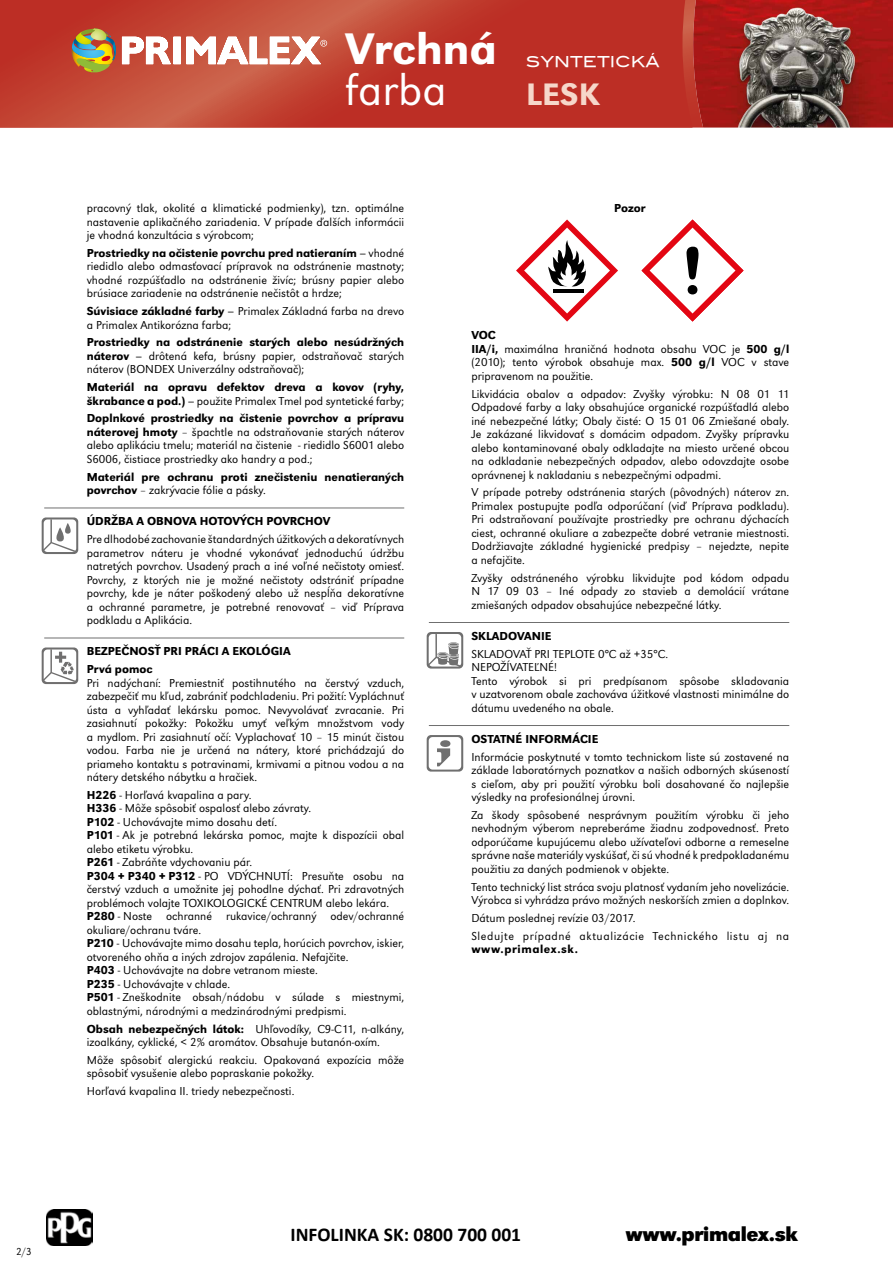
<style>
.page{position:relative;width:893px;height:1263px;background:#fff}
.page>*{position:absolute;margin:0;border:0;box-sizing:border-box;transform-origin:0 0}
.t1{font:500 45.9px "URW Grotesk TCE";color:#fff}
.t2{font:300 45.9px "URW Grotesk TCE";color:#fff}
.t3{font:500 32.25px "URW Grotesk TCE";color:#f6d7ca}
.t4{font:700 21px "URW Grotesk TCE";letter-spacing:-.02em;color:#000}
.t5{font:700 19.5px "Calibri";color:#000}
.t6{font:15px "Blair Md ITCTT Medium";color:#fff}
.t7{font:300 12px/13.5px "URW Grotesk TCE";color:#000;text-align:justify}
.t8{font:500 12px/13.5px "URW Grotesk TCE";color:#000}
.t9{font:300 12px/17.7px "URW Grotesk TCE";letter-spacing:.05em;color:#000}
.t10{font:500 12px "URW Grotesk TCE";letter-spacing:.05em;color:#000}
.t11{font:300 10.5px "URW Grotesk TCE";color:#000}
.s1{font-weight:500}
.s2{font-weight:300}
</style>
<div class="page">
<img style="left:693px;top:0;width:200px;height:128px">
<svg style="left:0;top:0;width:692px;height:128px;background:#c03d2f"></svg>
<svg style="left:71px;top:28px;width:45px;height:44px;background:#a3904e"></svg>
<svg style="left:122px;top:37px;width:205px;height:27px"></svg>
<hr style="left:44px;top:508px;width:360px;height:1px;background:#6f6f6f">
<hr style="left:44px;top:638px;width:360px;height:1px;background:#6f6f6f">
<svg style="left:42px;top:517px;width:36px;height:37px"></svg>
<svg style="left:42px;top:647px;width:36px;height:37px"></svg>
<hr style="left:429px;top:622px;width:360px;height:1px;background:#6f6f6f">
<hr style="left:429px;top:725px;width:360px;height:1px;background:#6f6f6f">
<svg style="left:641px;top:219px;width:103px;height:103px"></svg>
<svg style="left:516px;top:219px;width:102px;height:103px"></svg>
<svg style="left:427px;top:632px;width:36px;height:36px"></svg>
<svg style="left:427px;top:735px;width:36px;height:36px"></svg>
<img style="left:47px;top:1210px;width:45px;height:35px">
<p class="t11" style="left:16px;top:1246px;width:17px">2/3</p>
<h1 class="t1" style="left:345px;top:22px;width:153px">Vrchná</h1>
<h1 class="t2" style="left:345px;top:63px;width:103px">farba</h1>
<h2 class="t3" style="left:526px;top:75px;width:75px">LESK</h2>
<p class="t6" style="left:526px;top:49px;width:135px">SYNTETICKÁ</p>
<p class="t7" style="left:87px;top:201px;width:319px">pracovný tlak, okolité a klimatické podmienky), tzn. optimálne nastavenie aplikačného zariadenia. V prípade ďalších informácii je vhodná konzultácia s výrobcom;</p>
<p class="t7" style="left:87px;top:246px;width:319px"><span class="s1">Prostriedky na očistenie povrchu pred natieraním –</span> vhodné riedidlo alebo odmasťovací prípravok na odstránenie mastnoty; vhodné rozpúšťadlo na odstránenie živíc; brúsny papier alebo brúsiace zariadenie na odstránenie nečistôt a hrdze;</p>
<p class="t7" style="left:87px;top:304px;width:319px"><span class="s1">Súvisiace základné farby –</span> Primalex Základná farba na drevo a Primalex Antikorózna farba;</p>
<p class="t7" style="left:87px;top:336px;width:319px"><span class="s1">Prostriedky na odstránenie starých alebo nesúdržných náterov –</span> drôtená kefa, brúsny papier, odstraňovač starých náterov (BONDEX Univerzálny odstraňovač);</p>
<p class="t8" style="left:87px;top:380px;width:319px">Materiál na opravu defektov dreva a kovov (ryhy, škrabance a pod.) – <span class="s2">použite Primalex Tmel pod syntetické farby;</span></p>
<p class="t7" style="left:87px;top:412px;width:319px"><span class="s1">Doplnkové prostriedky na čistenie povrchov a prípravu náterovej hmoty</span> – špachtle na odstraňovanie starých náterov alebo aplikáciu tmelu; materiál na čistenie - riedidlo S6001 alebo S6006, čistiace prostriedky ako handry a pod.;</p>
<p class="t8" style="left:87px;top:470px;width:319px">Materiál pre ochranu proti znečisteniu nenatieraných povrchov <span class="s2">– zakrývacie fólie a pásky.</span></p>
<p class="t8" style="left:87px;top:515px;width:245px">ÚDRŽBA A OBNOVA HOTOVÝCH POVRCHOV</p>
<p class="t7" style="left:87px;top:532px;width:319px">Pre dlhodobé zachovanie štandardných úžitkových a dekoratívnych parametrov náteru je vhodné vykonávať jednoduchú údržbu natretých povrchov. Usadený prach a iné voľné nečistoty omiesť.<br>Povrchy, z ktorých nie je možné nečistoty odstrániť prípadne povrchy, kde je náter poškodený alebo už nespĺňa dekoratívne a ochranné parametre, je potrebné renovovať – viď Príprava podkladu a Aplikácia.</p>
<p class="t8" style="left:87px;top:642px;width:205px;line-height:17.7px">BEZPEČNOSŤ PRI PRÁCI A EKOLÓGIA<br>Prvá pomoc</p>
<p class="t7" style="left:87px;top:676px;width:319px">Pri nadýchaní: Premiestniť postihnutého na čerstvý vzduch, zabezpečiť mu kľud, zabrániť podchladeniu. Pri požití: Vypláchnuť ústa a vyhľadať lekársku pomoc. Nevyvolávať zvracanie. Pri zasiahnutí pokožky: Pokožku umyť veľkým množstvom vody a mydlom. Pri zasiahnutí očí: Vyplachovať 10 – 15 minút čistou vodou. Farba nie je určená na nátery, ktoré prichádzajú do priameho kontaktu s potravinami, krmivami a pitnou vodou a na nátery detského nábytku a hračiek.</p>
<p class="t7" style="left:87px;top:788px;width:319px;text-align:left"><span class="s1">H226</span> - Horľavá kvapalina a pary.<br><span class="s1">H336</span> - Môže spôsobiť ospalosť alebo závraty.<br><span class="s1">P102</span> - Uchovávajte mimo dosahu detí.<br><span class="s1">P101</span> - Ak je potrebná lekárska pomoc, majte k dispozícii obal alebo etiketu výrobku.<br><span class="s1">P261</span> - Zabráňte vdychovaniu pár.<br><span class="s1">P304 + P340 + P312</span> - PO VDÝCHNUTÍ: Presuňte osobu na čerstvý vzduch a umožnite jej pohodlne dýchať. Pri zdravotných problémoch volajte TOXIKOLOGICKÉ CENTRUM alebo lekára.<br><span class="s1">P280</span> - Noste ochranné rukavice/ochranný odev/ochranné okuliare/ochranu tváre.<br><span class="s1">P210</span> - Uchovávajte mimo dosahu tepla, horúcich povrchov, iskier, otvoreného ohňa a iných zdrojov zapálenia. Nefajčite.<br><span class="s1">P403</span> - Uchovávajte na dobre vetranom mieste.<br><span class="s1">P235</span> - Uchovávajte v chlade.<br><span class="s1">P501</span> - Zneškodnite obsah/nádobu v súlade s miestnymi, oblastnými, národnými a medzinárodnými predpismi.</p>
<p class="t7" style="left:87px;top:1022px;width:319px"><span class="s1">Obsah nebezpečných látok:</span> Uhľovodíky, C9-C11, n-alkány, izoalkány, cyklické, &lt; 2% aromátov. Obsahuje butanón-oxím.</p>
<p class="t7" style="left:87px;top:1053px;width:319px">Môže spôsobiť alergickú reakciu. Opakovaná expozícia môže spôsobiť vysušenie alebo popraskanie pokožky.</p>
<p class="t7" style="left:87px;top:1084px;width:209px">Horľavá kvapalina II. triedy nebezpečnosti.</p>
<p class="t8" style="left:614px;top:201px;width:33px">Pozor</p>
<p class="t7" style="left:471px;top:329px;width:319px;text-align:left"><span class="s1">VOC<br>IIA/i,</span> maximálna hraničná hodnota obsahu VOC je <span class="s1">500 g/l </span>(2010); tento výrobok obsahuje max. <span class="s1">500 g/l</span> VOC v stave pripravenom na použitie.</p>
<p class="t7" style="left:471px;top:387px;width:319px">Likvidácia obalov a odpadov: Zvyšky výrobku: N 08 01 11<br>Odpadové farby a laky obsahujúce organické rozpúšťadlá alebo iné nebezpečné látky; Obaly čisté: O 15 01 06 Zmiešané obaly.<br>Je zakázané likvidovať s domácim odpadom. Zvyšky prípravku alebo kontaminované obaly odkladajte na miesto určené obcou na odkladanie nebezpečných odpadov, alebo odovzdajte osobe oprávnenej k nakladaniu s nebezpečnými odpadmi.</p>
<p class="t7" style="left:471px;top:486px;width:319px">V prípade potreby odstránenia starých (pôvodných) náterov zn.<br>Primalex postupujte podľa odporúčaní (viď Príprava podkladu).<br>Pri odstraňovaní používajte prostriedky pre ochranu dýchacích ciest, ochranné okuliare a zabezpečte dobré vetranie miestnosti.<br>Dodržiavajte základné hygienické predpisy – nejedzte, nepite a nefajčite.</p>
<p class="t7" style="left:471px;top:571px;width:319px">Zvyšky odstráneného výrobku likvidujte pod kódom odpadu N 17 09 03 – Iné odpady zo stavieb a demolácií vrátane zmiešaných odpadov obsahujúce nebezpečné látky.</p>
<p class="t8" style="left:471px;top:629px;width:82px">SKLADOVANIE</p>
<p class="t7" style="left:471px;top:647px;width:319px;text-align:left">SKLADOVAŤ PRI TEPLOTE 0°C až +35°C.<br>NEPOŽÍVATEĽNÉ!<br>Tento výrobok si pri predpísanom spôsobe skladovania v uzatvorenom obale zachováva úžitkové vlastnosti minimálne do dátumu uvedeného na obale.</p>
<p class="t8" style="left:471px;top:732px;width:129px">OSTATNÉ INFORMÁCIE</p>
<p class="t7" style="left:471px;top:750px;width:319px">Informácie poskytnuté v tomto technickom liste sú zostavené na základe laboratórnych poznatkov a našich odborných skúseností s cieľom, aby pri použití výrobku boli dosahované čo najlepšie výsledky na profesionálnej úrovni.</p>
<p class="t7" style="left:471px;top:808px;width:319px">Za škody spôsobené nesprávnym použitím výrobku či jeho nevhodným výberom nepreberáme žiadnu zodpovednosť. Preto odporúčame kupujúcemu alebo užívateľovi odborne a remeselne správne naše materiály vyskúšať, či sú vhodné k predpokladanému použitiu za daných podmienok v objekte.</p>
<p class="t7" style="left:471px;top:880px;width:319px">Tento technický list stráca svoju platnosť vydaním jeho novelizácie.<br>Výrobca si vyhrádza právo možných neskorších zmien a doplnkov.</p>
<p class="t9" style="left:471px;top:909px;width:319px">Dátum poslednej revízie 03/2017.<br>Sledujte prípadné aktualizácie Technického listu aj na</p>
<p class="t10" style="left:471px;top:942px;width:108px">www.primalex.sk.</p>
<h3 class="t5" style="left:291px;top:1222px;width:232px">INFOLINKA SK: 0800 700 001</h3>
<h3 class="t4" style="left:626px;top:1221px;width:174px">www.primalex.sk</h3>
</div>
